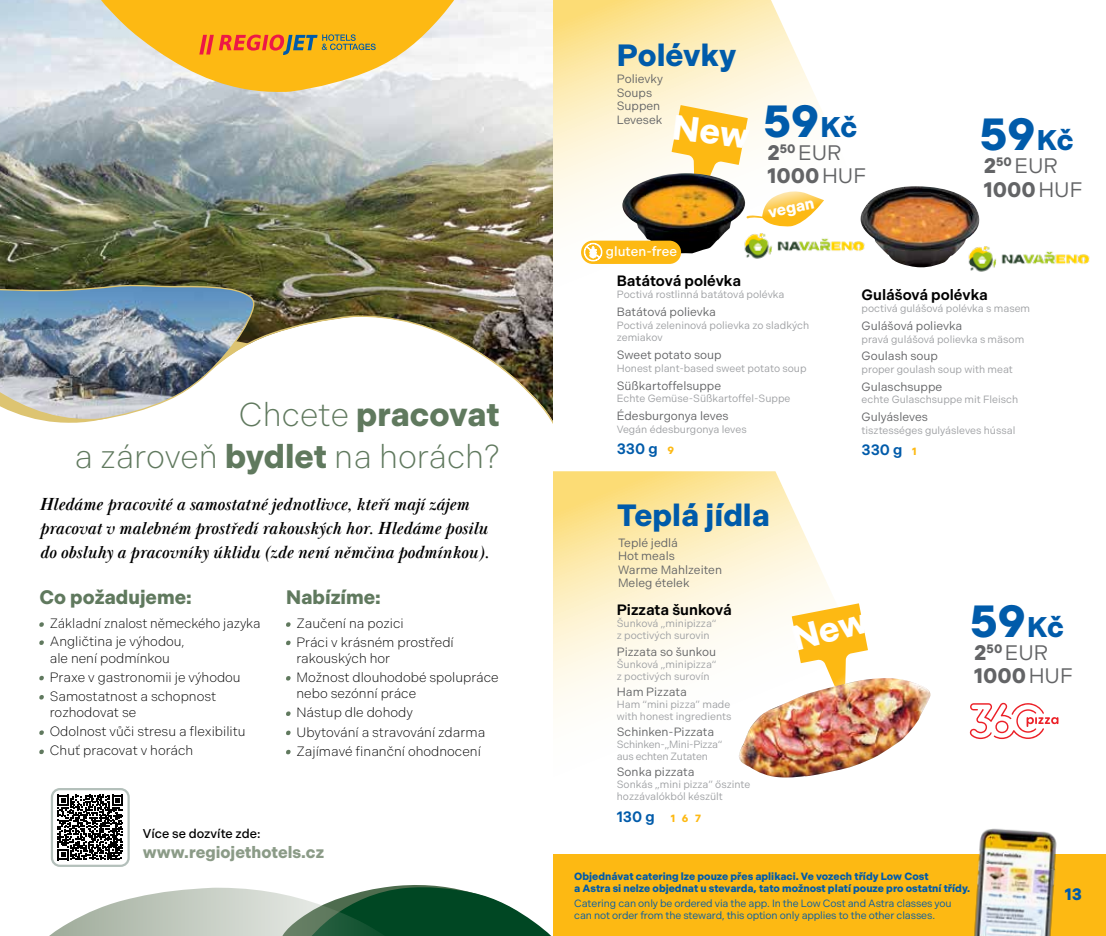
<style>
.page{position:relative;width:1106px;height:936px;background:#fff}
.page>*{position:absolute;margin:0;border:0;box-sizing:border-box;transform-origin:0 0}
.t1{font:700 45px "Indivisible";color:#005baa}
.t2{font:300 33px/42px "Indivisible";color:#60795e;text-align:right}
.t3{font:700 30.75px "Indivisible";color:#005baa}
.t4{font:21px/23.1px "Indivisible";color:#636466}
.t5{font:700 19.5px "Indivisible";color:#60795e}
.t6{font:italic 700 18px/24px "Baskerville Display PT";color:#000}
.t7{font:700 16.5px "Indivisible";color:#8b9b87}
.t8{font:700 16.5px "Indivisible";color:#005baa}
.t9{font:700 15.9px "Indivisible";color:#fff}
.t10{font:600 15px "Indivisible";color:#000}
.t11{font:600 15px "Indivisible";color:#005baa}
.t12{font:300 13.5px/19.2px "Indivisible";color:#000}
.t13{font:500 13.35px "Indivisible";color:#fff}
.t14{font:500 12.75px "Indivisible";color:#000}
.t15{font:12px/13.5px "Indivisible";color:#636466}
.t16{font:10.5px/12px "Indivisible";color:#9d9fa2}
.t17{font:10.5px/12px "Indivisible";letter-spacing:-.01em;color:#005baa}
.t18{font:700 10.5px/12px "Indivisible";color:#005baa}
.t19{font:10.5px/12px "Indivisible";letter-spacing:-.02em;color:#9d9fa2}
.s1{font-weight:700}
.s2{font-size:28.5px}
.s3{font-weight:700;font-size:10.5px;color:#fdb913}
</style>
<div class="page">
<div style="left:553px;top:854px;width:553px;height:81px;background:#fdb913"></div>
<img style="left:974px;top:828px;width:83px;height:107px">
<svg style="left:553px;top:471px;width:378px;height:307px"></svg>
<svg style="left:553px;top:0;width:370px;height:268px"></svg>
<img style="left:860px;top:186px;width:120px;height:81px">
<img style="left:958px;top:233px;width:132px;height:39px">
<img style="left:733px;top:220px;width:142px;height:48px">
<img style="left:621px;top:173px;width:125px;height:80px">
<div style="left:581px;top:241px;width:100px;height:23px;background:#fdb913;border-radius:12px"></div>
<svg style="left:584px;top:243px;width:18px;height:18px"></svg>
<img style="left:739px;top:678px;width:191px;height:99px">
<svg style="left:969px;top:702px;width:89px;height:37px"></svg>
<img style="left:0;top:0;width:553px;height:283px">
<svg style="left:73px;top:0;width:399px;height:93px;background:#efc76c"></svg>
<svg style="left:39px;top:622px;width:5px;height:5px"></svg>
<svg style="left:39px;top:640px;width:5px;height:5px"></svg>
<svg style="left:39px;top:675px;width:5px;height:5px"></svg>
<svg style="left:39px;top:695px;width:5px;height:4px"></svg>
<svg style="left:39px;top:730px;width:5px;height:5px"></svg>
<svg style="left:39px;top:749px;width:5px;height:5px"></svg>
<svg style="left:286px;top:622px;width:5px;height:5px"></svg>
<svg style="left:286px;top:640px;width:5px;height:5px"></svg>
<svg style="left:286px;top:676px;width:5px;height:4px"></svg>
<svg style="left:286px;top:711px;width:5px;height:5px"></svg>
<svg style="left:286px;top:730px;width:5px;height:5px"></svg>
<svg style="left:286px;top:749px;width:5px;height:5px"></svg>
<svg style="left:58px;top:794px;width:65px;height:66px"></svg>
<div style="left:51px;top:788px;width:79px;height:78px;border:2px solid #b4c0bb;border-radius:8px"></div>
<svg style="left:50px;top:885px;width:500px;height:50px"></svg>
<img style="left:0;top:283px;width:553px;height:141px">
<svg style="left:671px;top:105px;width:153px;height:122px"></svg>
<img style="left:791px;top:603px;width:79px;height:104px">
<h2 class="t2" style="left:74px;top:393px;width:426px">Chcete <span class="s1">pracovat<br></span>a zároveň <span class="s1">bydlet</span> na horách?</h2>
<h3 class="t6" style="left:39px;top:493px;width:451px">Hledáme pracovité a samostatné jednotlivce, kteří mají zájem pracovat v malebném prostředí rakouských hor. Hledáme posilu do obsluhy a pracovníky úklidu (zde není němčina podmínkou).</h3>
<h3 class="t5" style="left:39px;top:586px;width:154px">Co požadujeme:</h3>
<p class="t12" style="left:50px;top:614px;width:212px;line-height:18.1px">Základní znalost německého jazyka<br>Angličtina je výhodou,</p>
<p class="t12" style="left:50px;top:648px;width:192px">ale není podmínkou<br>Praxe v gastronomii je výhodou<br>Samostatnost a schopnost</p>
<p class="t12" style="left:50px;top:702px;width:197px">rozhodovat se<br>Odolnost vůči stresu a flexibilitu<br>Chuť pracovat v horách</p>
<h3 class="t5" style="left:286px;top:586px;width:96px">Nabízíme:</h3>
<p class="t12" style="left:296px;top:614px;width:159px;line-height:18.3px">Zaučení na pozici<br>Práci v krásném prostředí</p>
<p class="t12" style="left:296px;top:648px;width:204px">rakouských hor<br>Možnost dlouhodobé spolupráce</p>
<p class="t12" style="left:296px;top:684px;width:190px">nebo sezónní práce<br>Nástup dle dohody<br>Ubytování a stravování zdarma<br>Zajímavé finanční ohodnocení</p>
<p class="t14" style="left:143px;top:826px;width:119px">Více se dozvíte zde:</p>
<h3 class="t7" style="left:143px;top:842px;width:183px">www.regiojethotels.cz</h3>
<h3 class="t3" style="left:617px;top:37px;width:121px">Polévky</h3>
<p class="t15" style="left:617px;top:72px;width:48px">Polievky<br>Soups<br>Suppen<br>Levesek</p>
<p class="t13" style="left:606px;top:243px;width:73px">gluten-free</p>
<h1 class="t1" style="left:763px;top:95px;width:96px">59<span class="s2">Kč</span></h1>
<h3 class="t4" style="left:767px;top:141px;width:100px"><span class="s1">2</span><sup>50</sup> EUR<br><span class="s1">1000</span>HUF</h3>
<h3 class="t9" style="left:766px;top:203px;width:48px;rotate:-11deg">vegan</h3>
<h1 class="t1" style="left:979px;top:108px;width:96px">59<span class="s2">Kč</span></h1>
<h3 class="t4" style="left:983px;top:155px;width:100px"><span class="s1">2</span><sup>50</sup> EUR<br><span class="s1">1000</span>HUF</h3>
<h3 class="t10" style="left:617px;top:272px;width:126px">Batátová polévka</h3>
<p class="t16" style="left:617px;top:289px;width:169px">Poctivá rostlinná batátová polévka</p>
<p class="t15" style="left:617px;top:305px;width:101px">Batátová polievka</p>
<p class="t16" style="left:617px;top:319px;width:194px;line-height:12.6px">Poctivá zeleninová polievka zo sladkých zemiakov</p>
<p class="t15" style="left:617px;top:348px;width:106px">Sweet potato soup</p>
<p class="t16" style="left:617px;top:362px;width:191px">Honest plant-based sweet potato soup</p>
<p class="t15" style="left:617px;top:379px;width:106px">Süßkartoffelsuppe</p>
<p class="t16" style="left:617px;top:393px;width:175px">Echte Gemüse-Süßkartoffel-Suppe</p>
<p class="t15" style="left:617px;top:409px;width:113px">Édesburgonya leves</p>
<p class="t16" style="left:617px;top:423px;width:131px">Vegán édesburgonya leves</p>
<h3 class="t11" style="left:617px;top:440px;width:59px">330 g <span class="s3">9</span></h3>
<h3 class="t3" style="left:617px;top:497px;width:154px">Teplá jídla</h3>
<p class="t15" style="left:618px;top:536px;width:105px">Teplé jedlá<br>Hot meals<br>Warme Mahlzeiten<br>Meleg ételek</p>
<h3 class="t10" style="left:617px;top:601px;width:116px">Pizzata šunková</h3>
<p class="t16" style="left:617px;top:617px;width:101px">Šunková „minipizza“ z poctivých surovin</p>
<p class="t15" style="left:617px;top:644px;width:101px">Pizzata so šunkou</p>
<p class="t16" style="left:617px;top:658px;width:101px">Šunková „minipizza“ z poctivých surovín</p>
<p class="t15" style="left:617px;top:685px;width:72px">Ham Pizzata</p>
<p class="t16" style="left:617px;top:698px;width:116px">Ham “mini pizza” made with honest ingredients</p>
<p class="t15" style="left:617px;top:725px;width:99px">Schinken-Pizzata</p>
<p class="t19" style="left:617px;top:738px;width:107px">Schinken-„Mini-Pizza“ aus echten Zutaten</p>
<p class="t15" style="left:617px;top:765px;width:79px">Sonka pizzata</p>
<p class="t16" style="left:617px;top:778px;width:135px">Sonkás „mini pizza” őszinte hozzávalókból készült</p>
<h3 class="t11" style="left:617px;top:807px;width:86px">130 g <span class="s3">1 6 7</span></h3>
<h3 class="t10" style="left:861px;top:286px;width:128px">Gulášová polévka</h3>
<p class="t16" style="left:861px;top:302px;width:170px">poctivá gulášová polévka s masem</p>
<p class="t15" style="left:861px;top:319px;width:102px">Gulášová polievka</p>
<p class="t16" style="left:861px;top:333px;width:164px">pravá gulášová polievka s mäsom</p>
<p class="t15" style="left:861px;top:349px;width:78px">Goulash soup</p>
<p class="t16" style="left:861px;top:363px;width:153px">proper goulash soup with meat</p>
<p class="t15" style="left:861px;top:380px;width:82px">Gulaschsuppe</p>
<p class="t16" style="left:861px;top:394px;width:158px">echte Gulaschsuppe mit Fleisch</p>
<p class="t15" style="left:861px;top:410px;width:68px">Gulyásleves</p>
<p class="t16" style="left:861px;top:424px;width:155px">tisztességes gulyásleves hússal</p>
<h3 class="t11" style="left:861px;top:441px;width:57px">330 g <span class="s3">1</span></h3>
<h1 class="t1" style="left:969px;top:594px;width:96px">59<span class="s2">Kč</span></h1>
<h3 class="t4" style="left:974px;top:641px;width:100px"><span class="s1">2</span><sup>50</sup> EUR<br><span class="s1">1000</span>HUF</h3>
<p class="t18" style="left:574px;top:870px;width:397px">Objednávat catering lze pouze přes aplikaci. Ve vozech třídy Low Cost<br>a Astra si nelze objednat u stevarda, tato možnost platí pouze pro ostatní třídy.</p>
<p class="t17" style="left:574px;top:897px;width:379px">Catering can only be ordered via the app. In the Low Cost and Astra classes you can not order from the steward, this option only applies to the other classes.</p>
<h3 class="t8" style="left:1064px;top:884px;width:19px">13</h3>
</div>
